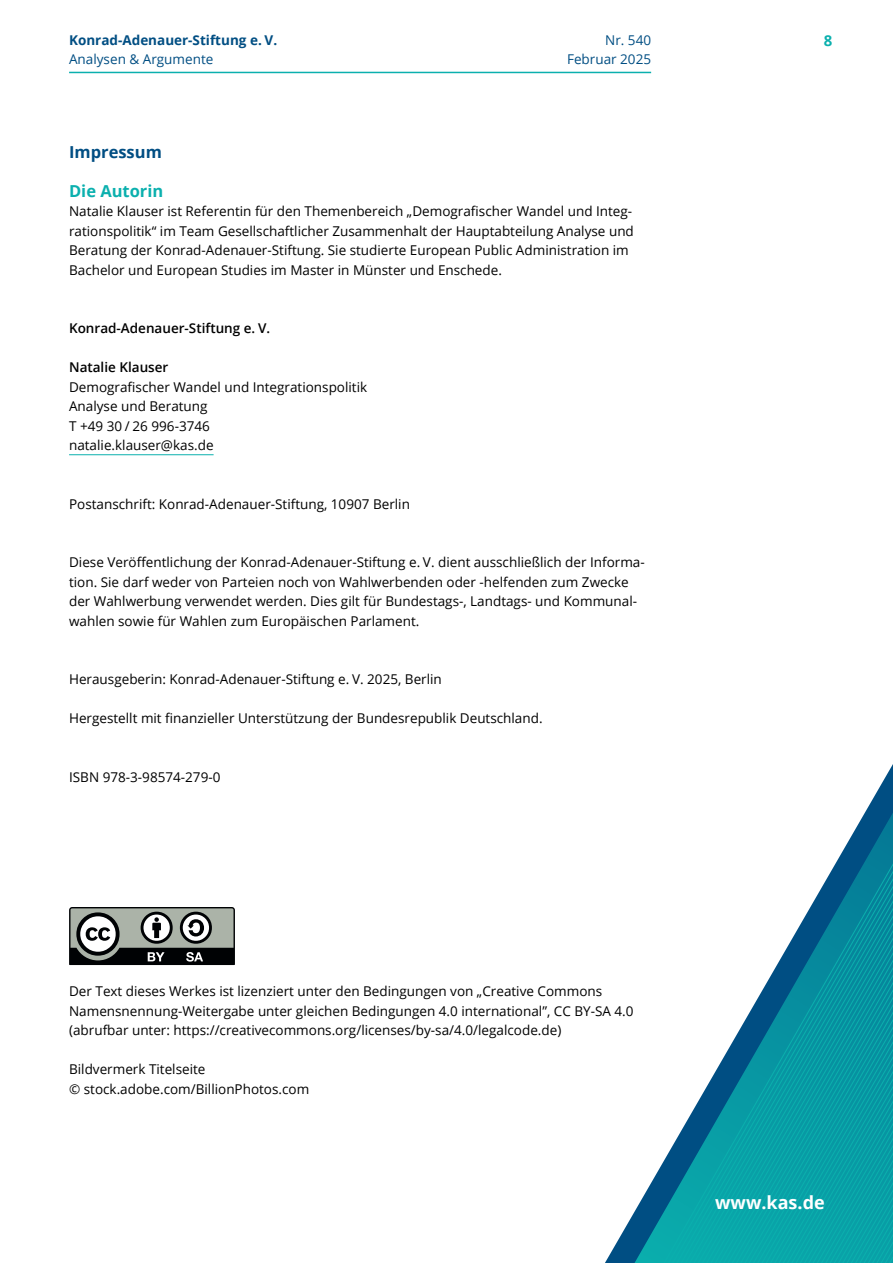
<style>
.page{position:relative;width:893px;height:1263px;background:#fff}
.page>*{position:absolute;margin:0;border:0;box-sizing:border-box;transform-origin:0 0}
.t1{font:700 18px "Open Sans";color:#fff}
.t2{font:700 16.5px "Open Sans";color:#0bb0ae}
.t3{font:700 16.5px "Open Sans";color:#004e83}
.t4{font:700 15px "Open Sans";color:#0bb0ae}
.t5{font:13.5px/19.5px "Open Sans";color:#000}
.t6{font:600 13.5px "Open Sans";color:#000}
.t7{font:13.5px/19.5px "Open Sans";color:#004e83;text-align:right}
.t8{font:700 13.5px "Open Sans";color:#004e83}
</style>
<div class="page">
<svg style="left:627px;top:790px;width:266px;height:473px"></svg>
<hr style="left:69px;top:72px;width:582px;height:1px;background:#0bb0ae">
<hr style="left:69px;top:454px;width:145px;height:1px;background:#0bb0ae">
<svg style="left:69px;top:907px;width:166px;height:58px"></svg>
<p class="t8" style="left:69px;top:30px;width:210px">Konrad-Adenauer-Stiftung e. V.</p>
<p class="t4" style="left:824px;top:30px;width:10px">8</p>
<p class="t7" style="left:69px;top:49px;width:146px">Analysen &amp; Argumente</p>
<p class="t7" style="left:567px;top:30px;width:86px">Nr. 540<br>Februar 2025</p>
<p class="t3" style="left:69px;top:140px;width:94px">Impressum</p>
<p class="t2" style="left:69px;top:179px;width:96px">Die Autorin</p>
<p class="t5" style="left:69px;top:201px;width:566px">Natalie Klauser ist Referentin fü r den Themenbereich „Demografischer Wandel und Integ&shy;rationspolitik“ im Team Gesellschaftlicher Zusammenhalt der Hauptabteilung Analyse und Beratung der Konrad-Adenauer-Stiftung. Sie studierte European Public Administration im Bachelor und European Studies im Master in Mü nster und Enschede.</p>
<p class="t6" style="left:69px;top:319px;width:203px">Konrad-Adenauer-Stiftung e. V.</p>
<p class="t6" style="left:69px;top:358px;width:101px">Natalie Klauser</p>
<p class="t5" style="left:69px;top:377px;width:300px">Demografischer Wandel und Integrationspolitik<br>Analyse und Beratung<br>T +49 30 / 26 996-3746<br>natalie.klauser@kas.de</p>
<p class="t5" style="left:69px;top:494px;width:342px">Postanschrift: Konrad-Adenauer-Stiftung, 10907 Berlin</p>
<p class="t5" style="left:69px;top:552px;width:577px">Diese Veröffentlichung der Konrad-Adenauer-Stiftung e. V. dient ausschließlich der Informa&shy;tion. Sie darf weder von Parteien noch von Wahlwerbenden oder -helfenden zum Zwecke der Wahlwerbung verwendet werden. Dies gilt für Bundestags-, Landtags- und Kommunal&shy;wahlen sowie für Wahlen zum Europäischen Parlament.</p>
<p class="t5" style="left:69px;top:669px;width:374px">Herausgeberin: Konrad-Adenauer-Stiftung e. V. 2025, Berlin</p>
<p class="t5" style="left:69px;top:708px;width:475px">Hergestellt mit finanzieller Unterstützung der Bundesrepublik Deutschland.</p>
<p class="t5" style="left:69px;top:767px;width:153px">ISBN 978-3-98574-279-0</p>
<p class="t5" style="left:69px;top:981px;width:566px">Der Text dieses Werkes ist lizenziert unter den Bedingungen von „Creative Commons<br>Namensnennung-Weitergabe unter gleichen Bedingungen 4.0 international”, CC BY-SA 4.0 (abrufbar unter: https://creativecommons.org/licenses/by-sa/4.0/legalcode.de)</p>
<p class="t5" style="left:69px;top:1059px;width:242px">Bildvermerk Titelseite<br>© stock.adobe.com/BillionPhotos.com</p>
<h1 class="t1" style="left:715px;top:1190px;width:111px">www.kas.de</h1>
</div>
